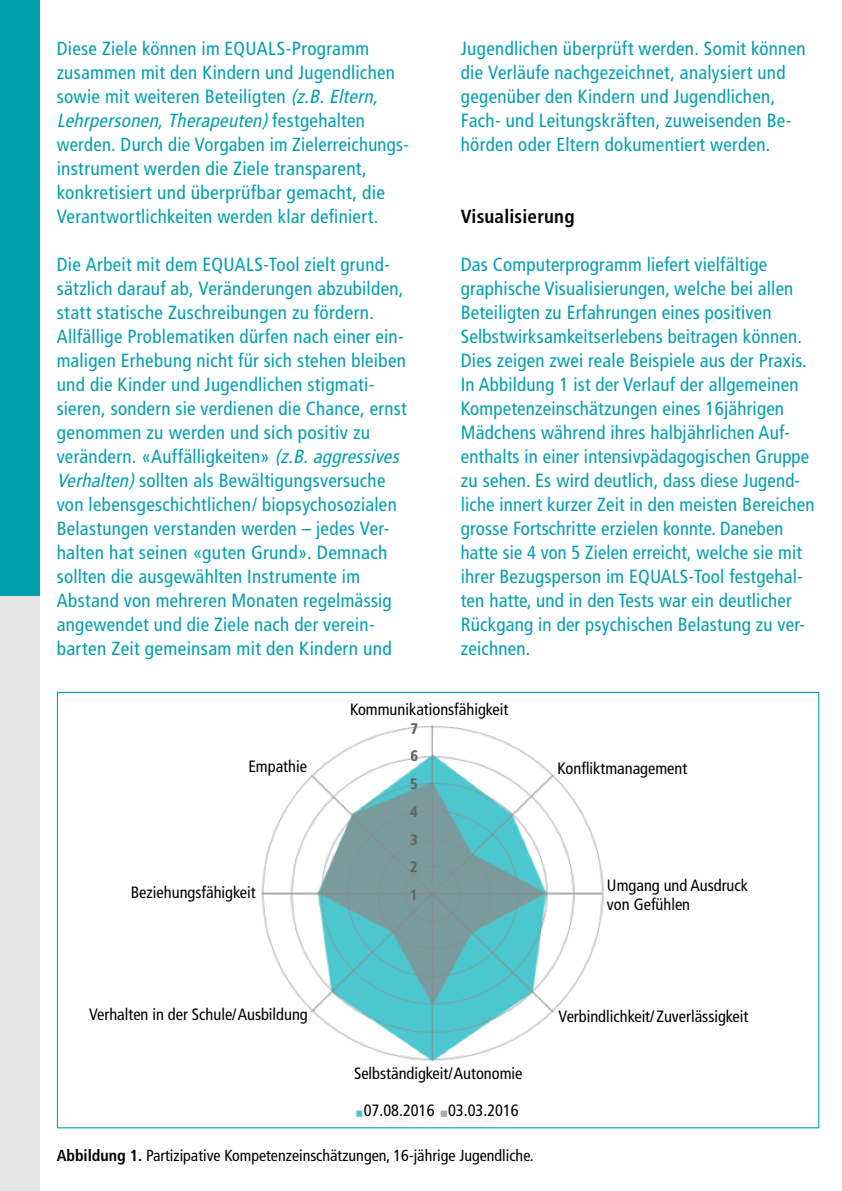
<style>
.page{position:relative;width:842px;height:1191px;background:#fff}
.page>*{position:absolute;margin:0;border:0;box-sizing:border-box;transform-origin:0 0}
.t1{font:condensed 19px/24px "Frutiger";letter-spacing:.01em;color:#009fad}
.t2{font:700 condensed 19px "Frutiger";letter-spacing:.01em;color:#000}
.t3{font:condensed 16.4px/19.6px "Frutiger";color:#000}
.t4{font:condensed 16px "Frutiger";color:#000}
.t5{font:700 condensed 15px/27.6px "Frutiger";color:#636466;text-align:justify}
.s1{font-style:italic}
.s2{font-weight:700}
</style>
<div class="page">
<img style="left:261px;top:722px;width:343px;height:400px">
<div style="left:354px;top:1066px;width:169px;height:20px;background:#fff"></div>
<div style="left:364px;top:1104px;width:74px;height:16px;background:#fff"></div>
<div style="left:448px;top:1104px;width:83px;height:16px;background:#fff"></div>
<div style="left:558px;top:1009px;width:201px;height:41px;background:#fff"></div>
<div style="left:60px;top:1007px;width:248px;height:26px;background:#fff"></div>
<div style="left:136px;top:760px;width:171px;height:20px;background:#fff"></div>
<div style="left:558px;top:762px;width:169px;height:15px;background:#fff"></div>
<div style="left:0;top:595px;width:40px;height:596px;background:#e5e5e6"></div>
<div style="left:0;top:0;width:40px;height:595px;background:#009fad"></div>
<p class="t1" style="left:57px;top:37px;width:354px">Diese Ziele können im EQUALS-Programm zusammen mit den Kindern und Jugendlichen sowie mit weiteren Beteiligten <span class="s1">(z.B.Eltern, Lehrpersonen,Therapeuten)</span>f e s t g e h a l t e n werden. Durch die Vorgaben im Zielerreichungs&shy;instrument werden die Ziele transparent, konkretisiert und überprüfbar gemacht, die Verantwortlichkeiten werden klar definiert.</p>
<p class="t1" style="left:57px;top:253px;width:352px">Die Arbeit mit dem EQUALS-Tool zielt grund&shy;sätzlich darauf ab, Veränderungen abzubilden, statt statische Zuschreibungen zu fördern.<br>Allfällige Problematiken dürfen nach einer ein&shy;maligen Erhebung nicht für sich stehen bleiben und die Kinder und Jugendlichen stigmati&shy;sieren, sondern sie verdienen die Chance, ernst genommen zu werden und sich positiv zu verändern. «Auffälligkeiten» <span class="s1">(z.B.aggressives Verhalten)</span>sollten als Bewältigungsversuche von lebensgeschichtlichen/ biopsychosozialen Belastungen verstanden werden – jedes Ver&shy;halten hat seinen «guten Grund». Demnach sollten die ausgewählten Instrumente im Abstand von mehreren Monaten regelmässig angewendet und die Ziele nach der verein&shy;barten Zeit gemeinsam mit den Kindern und</p>
<p class="t1" style="left:461px;top:37px;width:346px">Jugendlichen überprüft werden. Somit können die Verläufe nachgezeichnet, analysiert und gegenüber den Kindern und Jugendlichen, Fach- und Leitungskräften, zuweisenden Be&shy;hörden oder Eltern dokumentiert werden.</p>
<p class="t2" style="left:461px;top:205px;width:115px">Visualisierung</p>
<p class="t1" style="left:461px;top:253px;width:355px">Das Computerprogramm liefert vielfältige graphische Visualisierungen, welche bei allen Beteiligten zu Erfahrungen eines positiven Selbstwirksamkeitserlebens beitragen können.<br>Dies zeigen zwei reale Beispiele aus der Praxis.<br>In Abbildung 1 ist der Verlauf der allgemeinen Kompetenzeinschätzungen eines 16jährigen Mädchens während ihres halbjährlichen Auf&shy;enthalts in einer intensivpädagogischen Gruppe zu sehen. Es wird deutlich, dass diese Jugend&shy;liche innert kurzer Zeit in den meisten Bereichen grosse Fortschritte erzielen konnte. Daneben hatte sie 4 von 5 Zielen erreicht, welche sie mit ihrer Bezugsperson im EQUALS-Tool festgehal&shy;ten hatte, und in den Tests war ein deutlicher Rückgang in der psychischen Belastung zu ver&shy;zeichnen.</p>
<p class="t3" style="left:350px;top:699px;width:160px">Kommunikationsfähigkeit</p>
<p class="t5" style="left:410px;top:714px;width:10px">7<br>6<br>5<br>4<br>3<br>2<br>1</p>
<p class="t3" style="left:248px;top:757px;width:60px">Empathie</p>
<p class="t3" style="left:558px;top:759px;width:131px">Konfliktmanagement</p>
<p class="t3" style="left:607px;top:875px;width:143px">Umgang und Ausdruck von Gefühlen</p>
<p class="t3" style="left:131px;top:882px;width:126px">Beziehungsfähigkeit</p>
<p class="t3" style="left:89px;top:1004px;width:220px">Verhalten in der Schule/Ausbildung</p>
<p class="t3" style="left:354px;top:1063px;width:170px">Selbständigkeit/Autonomie</p>
<p class="t3" style="left:364px;top:1100px;width:157px">07.08.2016 03.03.2016</p>
<p class="t4" style="left:57px;top:1146px;width:478px"><span class="s2">Abbildung 1.</span> Partizipative Kompetenzeinschätzungen, 16-jährige Jugendliche.</p>
<p class="t3" style="left:558px;top:1006px;width:191px">Verbindlichkeit/ Zuverlässigkeit</p>
</div>
